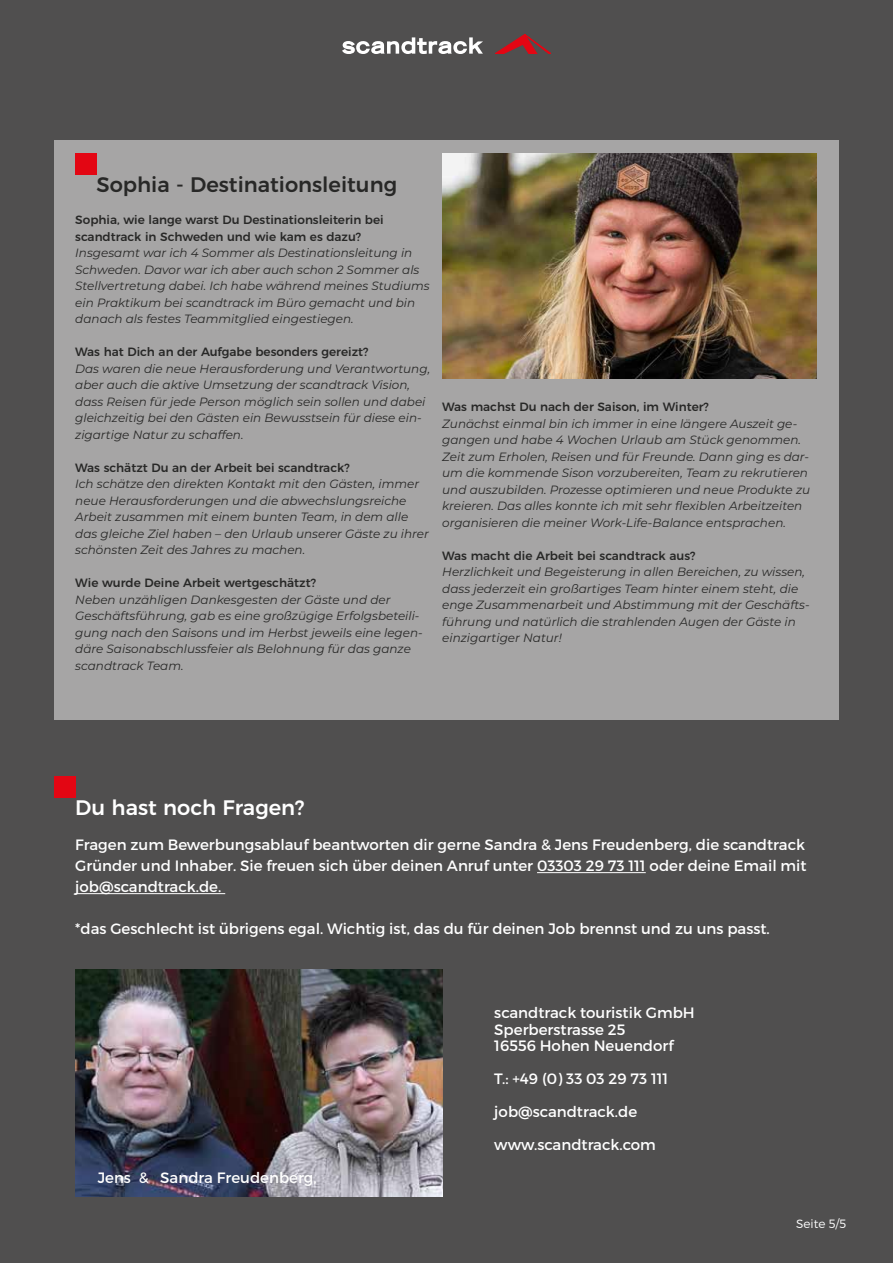
<style>
.page{position:relative;width:893px;height:1263px;background:#504f4f}
.page>*{position:absolute;margin:0;border:0;box-sizing:border-box;transform-origin:0 0}
.t1{font:500 21px "Montserrat";color:#282827}
.t2{font:500 21px "Montserrat";color:#fff}
.t3{font:15px/21px "Montserrat";color:#fff}
.t4{font:italic 12px/16.5px "Montserrat";color:#282827}
.t5{font:500 12px/16.5px "Montserrat";color:#282827}
.t6{font:300 12px "Montserrat";color:#fff}
</style>
<div class="page">
<svg style="left:342px;top:37px;width:141px;height:17px"></svg>
<svg style="left:495px;top:34px;width:56px;height:20px"></svg>
<div style="left:54px;top:140px;width:785px;height:579px;background:#a6a5a5"></div>
<div style="left:75px;top:153px;width:22px;height:21px;background:#e30613"></div>
<img style="left:442px;top:153px;width:374px;height:225px">
<hr style="left:537px;top:872px;width:109px;height:1px;background:#fff">
<hr style="left:75px;top:893px;width:150px;height:1px;background:#fff">
<div style="left:54px;top:776px;width:21px;height:21px;background:#e30613"></div>
<img style="left:75px;top:969px;width:367px;height:227px">
<h1 class="t1" style="left:97px;top:168px;width:302px">Sophia - Destinationsleitung</h1>
<p class="t5" style="left:75px;top:211px;width:310px">Sophia, wie lange warst Du Destinationsleiterin bei scandtrack in Schweden und wie kam es dazu?</p>
<p class="t4" style="left:75px;top:244px;width:356px">Insgesamt war ich 4 Sommer als Destinationsleitung in Schweden. Davor war ich aber auch schon 2 Sommer als Stellvertretung dabei. Ich habe während meines Studiums ein Praktikum bei scandtrack im Büro gemacht und bin danach als festes Teammitglied eingestiegen.</p>
<p class="t5" style="left:75px;top:343px;width:295px">Was hat Dich an der Aufgabe besonders gereizt?</p>
<p class="t4" style="left:75px;top:360px;width:356px">Das waren die neue Herausforderung und Verantwortung, aber auch die aktive Umsetzung der scandtrack Vision, dass Reisen für jede Person möglich sein sollen und dabei gleichzeitig bei den Gästen ein Bewusstsein für diese ein&shy;zigartige Natur zu schaffen.</p>
<p class="t5" style="left:75px;top:458px;width:276px">Was schätzt Du an der Arbeit bei scandtrack?</p>
<p class="t4" style="left:75px;top:475px;width:355px">Ich schätze den direkten Kontakt mit den Gästen, immer neue Herausforderungen und die abwechslungsreiche Arbeit zusammen mit einem bunten Team, in dem alle das gleiche Ziel haben – den Urlaub unserer Gäste zu ihrer schönsten Zeit des Jahres zu machen.</p>
<p class="t5" style="left:75px;top:574px;width:242px">Wie wurde Deine Arbeit wertgeschätzt?</p>
<p class="t4" style="left:75px;top:591px;width:349px">Neben unzähligen Dankesgesten der Gäste und der Geschäftsführung, gab es eine großzügige Erfolgsbeteili&shy;gung nach den Saisons und im Herbst jeweils eine legen&shy;däre Saisonabschlussfeier als Belohnung für das ganze scandtrack Team.</p>
<p class="t5" style="left:442px;top:398px;width:268px">Was machst Du nach der Saison, im Winter?</p>
<p class="t4" style="left:442px;top:415px;width:369px">Zunächst einmal bin ich immer in eine längere Auszeit ge&shy;gangen und habe 4 Wochen Urlaub am Stück genommen.<br>Zeit zum Erholen, Reisen und für Freunde. Dann ging es dar&shy;um die kommende Sison vorzubereiten, Team zu rekrutieren und auszubilden. Prozesse optimieren und neue Produkte zu kreieren. Das alles konnte ich mit sehr flexiblen Arbeitzeiten organisieren die meiner Work-Life-Balance entsprachen.</p>
<p class="t5" style="left:442px;top:546px;width:255px">Was macht die Arbeit bei scandtrack aus?</p>
<p class="t4" style="left:442px;top:563px;width:369px">Herzlichkeit und Begeisterung in allen Bereichen, zu wissen, dass jederzeit ein großartiges Team hinter einem steht, die enge Zusammenarbeit und Abstimmung mit der Geschäfts&shy;führung und natürlich die strahlenden Augen der Gäste in einzigartiger Natur!</p>
<h1 class="t2" style="left:75px;top:791px;width:231px">Du hast noch Fragen?</h1>
<p class="t3" style="left:75px;top:834px;width:733px;text-align:justify">Fragen zum Bewerbungsablauf beantworten dir gerne Sandra &amp; Jens Freudenberg, die scandtrack Gründer und Inhaber. Sie freuen sich über deinen Anruf unter 03303 29 73 111 oder deine Email mit job@scandtrack.de.</p>
<p class="t3" style="left:75px;top:918px;width:696px">*das Geschlecht ist übrigens egal. Wichtig ist, das du für deinen Job brennst und zu uns passt.</p>
<p class="t3" style="left:98px;top:1167px;width:221px">Jens &amp; Sandra Freudenberg,</p>
<p class="t3" style="left:494px;top:1004px;width:202px;line-height:16.5px">scandtrack touristik GmbH<br>Sperberstrasse 25<br>16556 Hohen Neuendorf</p>
<p class="t3" style="left:494px;top:1062px;width:176px;line-height:33px">T.: +49 (0) 33 03 29 73 111 job@scandtrack.de</p>
<p class="t3" style="left:494px;top:1134px;width:163px">www.scandtrack.com</p>
<p class="t6" style="left:796px;top:1216px;width:51px">Seite 5/5</p>
</div>
